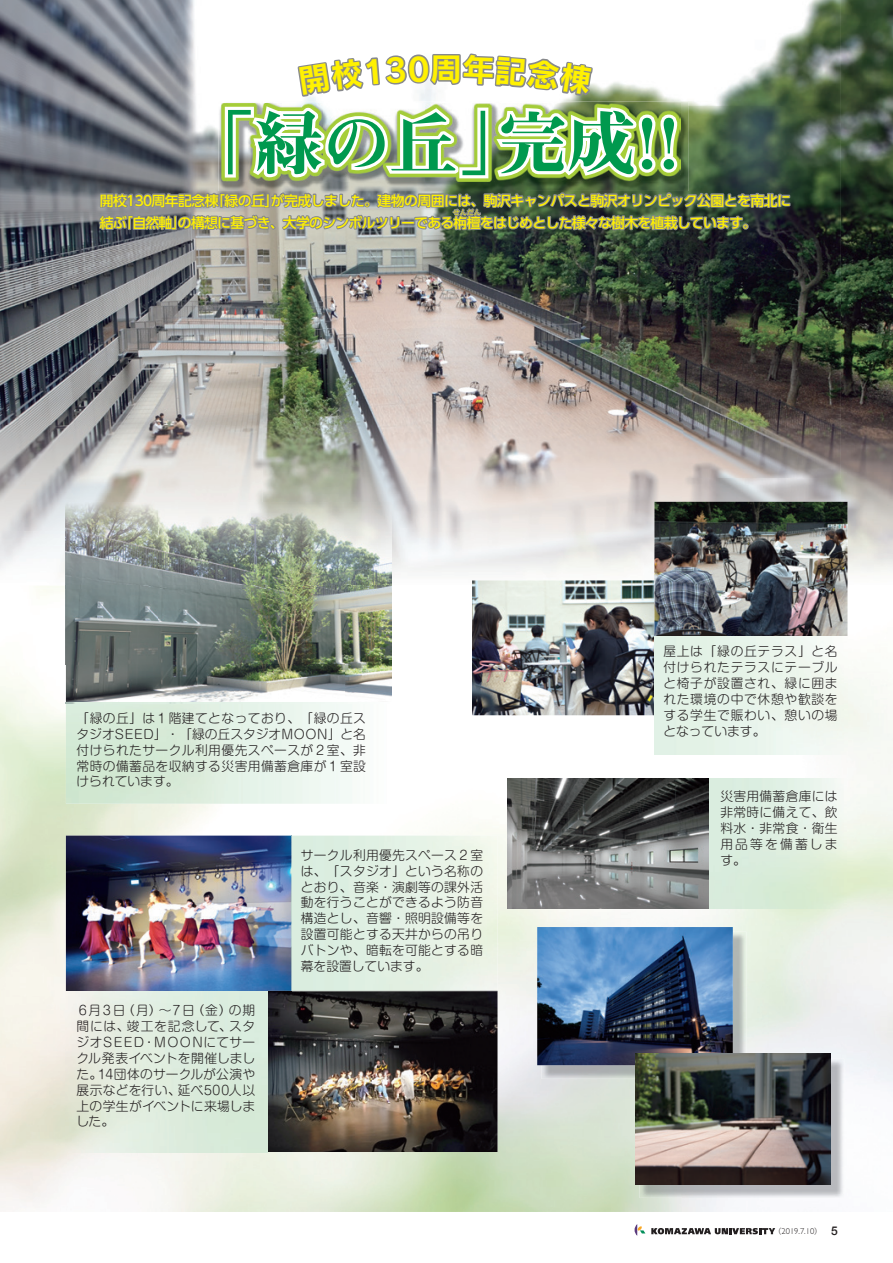
<style>
.page{position:relative;width:893px;height:1263px;background:#fff}
.page>*{position:absolute;margin:0;border:0;box-sizing:border-box;transform-origin:0 0}
.t1{font:69.15px "Midashi Min Pr 6 N MA31";color:#00994e}
.t2{font:31.95px "Rodin Wanpaku Pro B";color:#fff101}
.t3{font:500 13.8px/22.4px "UD Shin Go Pro";letter-spacing:-.05em;color:#fff101}
.t4{font:300 12.75px/15.9px "Shin M Go Pro";letter-spacing:.025em;color:#231f20;text-align:justify}
.t5{font:300 8.55px "Gill Sans";color:#231f20}
.t6{font:500 6.9px "Ryumin Pro";color:#fff101}
.s1{font-family:"Shin Go Pr 6 N";font-size:7.5px}
.s2{font-family:"Helvetica Neue";font-weight:500;font-size:12px}
</style>
<div class="page">
<img style="left:368px;top:588px;width:104px;height:248px">
<img style="left:631px;top:715px;width:52px;height:210px">
<img style="left:472px;top:715px;width:159px;height:236px">
<img style="left:683px;top:908px;width:52px;height:24px">
<img style="left:735px;top:908px;width:106px;height:150px">
<img style="left:473px;top:951px;width:104px;height:261px">
<img style="left:577px;top:1079px;width:106px;height:133px">
<img style="left:29px;top:585px;width:819px;height:3px">
<img style="left:0;top:0;width:262px;height:532px">
<img style="left:792px;top:0;width:48px;height:106px">
<img style="left:840px;top:0;width:53px;height:585px">
<img style="left:683px;top:106px;width:158px;height:396px">
<img style="left:262px;top:232px;width:421px;height:300px">
<img style="left:0;top:532px;width:66px;height:53px">
<img style="left:391px;top:532px;width:263px;height:53px">
<img style="left:472px;top:580px;width:182px;height:135px">
<img style="left:541px;top:932px;width:205px;height:147px">
<img style="left:537px;top:927px;width:196px;height:138px">
<img style="left:66px;top:502px;width:325px;height:302px">
<img style="left:66px;top:836px;width:431px;height:316px">
<img style="left:639px;top:1058px;width:205px;height:140px">
<img style="left:635px;top:1054px;width:196px;height:130px">
<img style="left:654px;top:502px;width:193px;height:253px">
<img style="left:292px;top:836px;width:1px;height:155px">
<img style="left:292px;top:991px;width:205px;height:1px">
<img style="left:508px;top:778px;width:338px;height:130px">
<svg style="left:651px;top:1228px;width:124px;height:6px"></svg>
<svg style="left:635px;top:1224px;width:10px;height:12px"></svg>
<svg style="left:97px;top:0;width:695px;height:232px"></svg>
<p class="t2" style="left:430px;top:48px;width:33px">周</p>
<p class="t1" style="left:185px;top:90px;width:496px">「緑の丘」完成!!</p>
<p class="t3" style="left:100px;top:189px;width:693px">開校130周年記念棟「緑の丘」が完成しました。建物の周囲には、駒沢キャンパスと駒沢オリンピック公園とを南北に結ぶ「自然軸」の構想に基づき、大学のシンボルツリーである栴檀をはじめとした様々な樹木を植栽しています。</p>
<p class="t6" style="left:453px;top:207px;width:29px">せんだん</p>
<p class="t4" style="left:77px;top:708px;width:291px">「緑の丘」は１階建てとなっており、「緑の丘スタジオSEED」・「緑の丘スタジオMOON」と名付けられたサークル利用優先スペースが２室、非常時の備蓄品を収納する災害用備蓄倉庫が１室設けられています。</p>
<p class="t4" style="left:663px;top:642px;width:176px">屋上は「緑の丘テラス」と名付けられたテラスにテーブルと椅子が設置され、緑に囲まれた環境の中で休憩や歓談をする学生で賑わい、憩いの場となっています。</p>
<p class="t4" style="left:77px;top:1000px;width:180px">６月３日（月）～７日（金）の期間には、竣工を記念して、スタジオSEED・MOONにてサークル発表イベントを開催しました。14団体のサークルが公演や展示などを行い、延べ500人以上の学生がイベントに来場しました。</p>
<p class="t4" style="left:720px;top:787px;width:119px">災害用備蓄倉庫には非常時に備えて、飲料水・非常食・衛生用品等を備蓄しま</p>
<p class="t4" style="left:301px;top:845px;width:184px">サークル利用優先スペース２室</p>
<p class="t4" style="left:720px;top:851px;width:27px">す。</p>
<p class="t4" style="left:301px;top:861px;width:184px">は、「スタジオ」という名称のとおり、音楽・演劇等の課外活動を行うことができるよう防音構造とし、音響・照明設備等を設置可能とする天井からの吊りバトンや、暗転を可能とする暗幕を設置しています。</p>
<p class="t5" style="left:774px;top:1226px;width:65px"><span class="s1">（</span>2019.7.10<span class="s1">）</span> <span class="s2">5</span></p>
</div>
